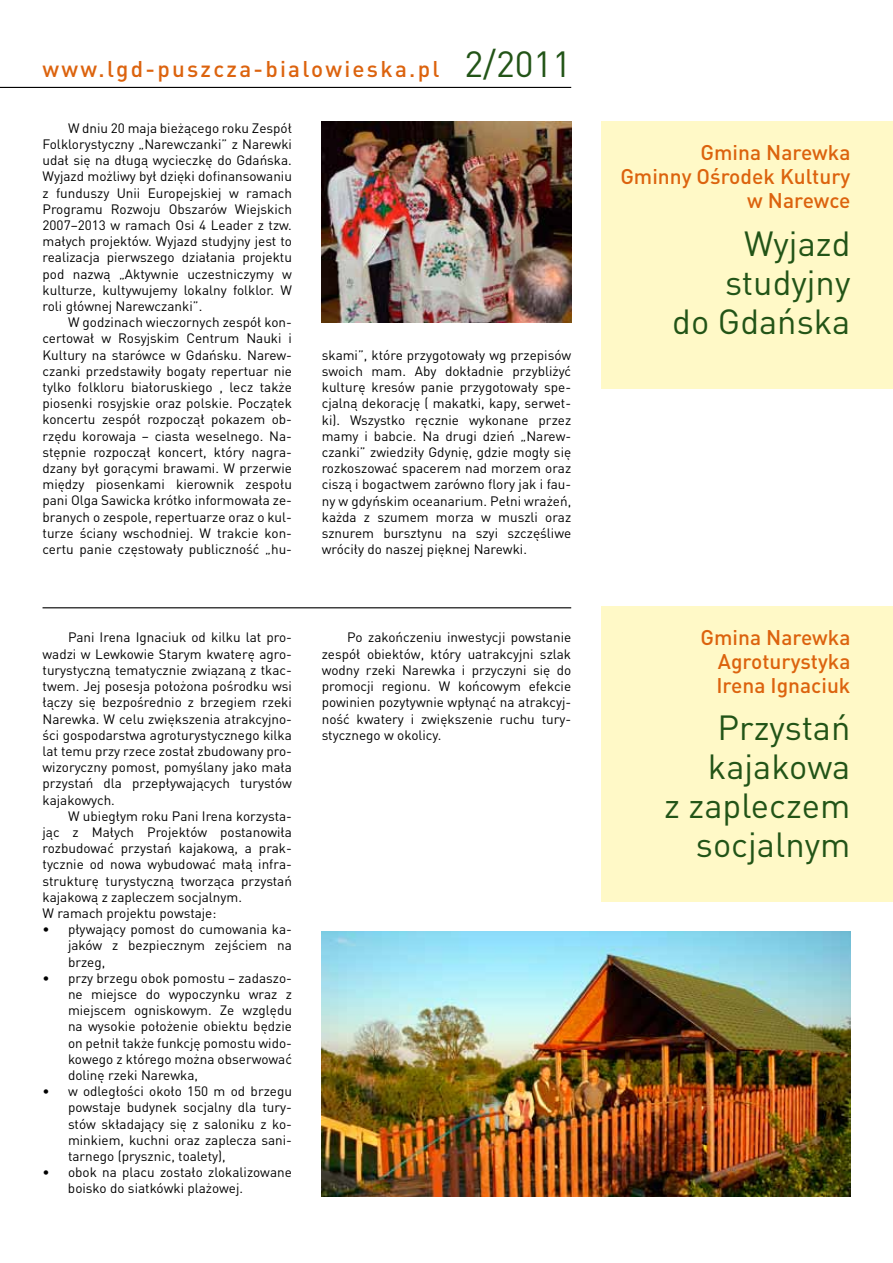
<style>
.page{position:relative;width:893px;height:1263px;background:#fff}
.page>*{position:absolute;margin:0;border:0;box-sizing:border-box;transform-origin:0 0}
.t1{font:34.5px/39px "DINCE";color:#225417;text-align:right}
.t2{font:500 22.5px "DINCE";letter-spacing:.1em;color:#dc630e}
.t3{font:500 21px/24px "DINCE";color:#dc630e;text-align:right}
.t4{font:13.5px/16.2px "DINCE";color:#000;text-align:justify}
.s1{font-weight:400;font-size:36px;color:#225417}
</style>
<div class="page">
<hr style="left:0;top:87px;width:571px;height:1px;background:#000">
<div style="left:601px;top:122px;width:292px;height:267px;background:#fff9c7"></div>
<div style="left:601px;top:606px;width:292px;height:295px;background:#fff9c7"></div>
<hr style="left:43px;top:607px;width:528px;height:1px;background:#000">
<img style="left:322px;top:122px;width:249px;height:200px">
<img style="left:322px;top:931px;width:528px;height:265px">
<h2 class="t2" style="left:43px;top:55px;width:530px">www.lgd-puszcza-bialowieska.pl <span class="s1">2/2011</span></h2>
<p class="t4" style="left:43px;top:119px;width:251px;text-indent:26px">W dniu 20 maja bieżącego roku Zespół Folklorystyczny „Narewczanki” z Narewki udał się na długą wycieczkę do Gdańska.<br>Wyjazd możliwy był dzięki dofinansowaniu z funduszy Unii Europejskiej w ramach Programu Rozwoju Obszarów Wiejskich 2007–2013 w ramach Osi 4 Leader z tzw. małych projektów. Wyjazd studyjny jest to realizacja pierwszego działania projektu pod nazwą „Aktywnie uczestniczymy w kulturze, kultywujemy lokalny folklor. W roli głównej Narewczanki”.</p>
<p class="t4" style="left:43px;top:314px;width:251px;text-indent:26px">W godzinach wieczornych zespół kon&shy;certował w Rosyjskim Centrum Nauki i Kultury na starówce w Gdańsku. Narew&shy;czanki przedstawiły bogaty repertuar nie tylko folkloru białoruskiego , lecz także piosenki rosyjskie oraz polskie. Początek koncertu zespół rozpoczął pokazem ob&shy;rzędu korowaja – ciasta weselnego. Na&shy;stępnie rozpoczął koncert, który nagra&shy;dzany był gorącymi brawami. W przerwie między piosenkami kierownik zespołu pani Olga Sawicka krótko informowała ze&shy;branych o zespole, repertuarze oraz o kul&shy;turze ściany wschodniej. W trakcie kon&shy;certu panie częstowały publiczność „hu-</p>
<p class="t4" style="left:322px;top:346px;width:251px">skami”, które przygotowały wg przepisów swoich mam. Aby dokładnie przybliżyć kulturę kresów panie przygotowały spe&shy;cjalną dekorację ( makatki, kapy, serwet&shy;ki). Wszystko ręcznie wykonane przez mamy i babcie. Na drugi dzień „Narew&shy;czanki” zwiedziły Gdynię, gdzie mogły się rozkoszować spacerem nad morzem oraz ciszą i bogactwem zarówno flory jak i fau&shy;ny w gdyńskim oceanarium. Pełni wrażeń, każda z szumem morza w muszli oraz sznurem bursztynu na szyi szczęśliwe wróciły do naszej pięknej Narewki.</p>
<p class="t4" style="left:43px;top:629px;width:251px;text-indent:26px">Pani Irena Ignaciuk od kilku lat pro&shy;wadzi w Lewkowie Starym kwaterę agro&shy;turystyczną tematycznie związaną z tkac&shy;twem. Jej posesja położona pośrodku wsi łączy się bezpośrednio z brzegiem rzeki Narewka. W celu zwiększenia atrakcyjno&shy;ści gospodarstwa agroturystycznego kilka lat temu przy rzece został zbudowany pro&shy;wizoryczny pomost, pomyślany jako mała przystań dla przepływających turystów kajakowych.</p>
<p class="t4" style="left:43px;top:807px;width:251px;text-align:left;text-indent:26px">W ubiegłym roku Pani Irena korzysta&shy;jąc z Małych Projektów postanowiła rozbudować przystań kajakową, a prak&shy;tycznie od nowa wybudować małą infra&shy;strukturę turystyczną tworząca przystań kajakową z zapleczem socjalnym.<br>W ramach projektu powstaje:</p>
<p class="t4" style="left:68px;top:921px;width:225px;text-indent:-26px">• pływający pomost do cumowania ka&shy;jaków z bezpiecznym zejściem na brzeg,</p>
<p class="t4" style="left:68px;top:969px;width:225px;text-indent:-25px">• przy brzegu obok pomostu – zadaszo&shy;ne miejsce do wypoczynku wraz z miejscem ogniskowym. Ze względu na wysokie położenie obiektu będzie on pełnił także funkcję pomostu wido&shy;kowego z którego można obserwować dolinę rzeki Narewka,</p>
<p class="t4" style="left:68px;top:1083px;width:225px;text-indent:-26px">• w odległości około 150 m od brzegu powstaje budynek socjalny dla tury&shy;stów składający się z saloniku z ko&shy;minkiem, kuchni oraz zaplecza sani&shy;tarnego (prysznic, toalety),</p>
<p class="t4" style="left:68px;top:1164px;width:225px;text-indent:-26px">• obok na placu zostało zlokalizowane boisko do siatkówki plażowej.</p>
<p class="t4" style="left:322px;top:629px;width:251px;text-indent:26px">Po zakończeniu inwestycji powstanie zespół obiektów, który uatrakcyjni szlak wodny rzeki Narewka i przyczyni się do promocji regionu. W końcowym efekcie powinien pozytywnie wpłynąć na atrakcyj&shy;ność kwatery i zwiększenie ruchu tury&shy;stycznego w okolicy.</p>
<h3 class="t3" style="left:620px;top:140px;width:232px">Gmina Narewka<br>Gminny Ośrodek Kultury w Narewce</h3>
<h1 class="t1" style="left:672px;top:223px;width:180px">Wyjazd studyjny<br>do Gdańska</h1>
<h3 class="t3" style="left:716px;top:624px;width:136px;text-align:justify;text-indent:-16px">Gmina Narewka Agroturystyka Irena Ignaciuk</h3>
<h1 class="t1" style="left:664px;top:707px;width:188px">Przystań kajakowa<br>z zapleczem socjalnym</h1>
</div>
